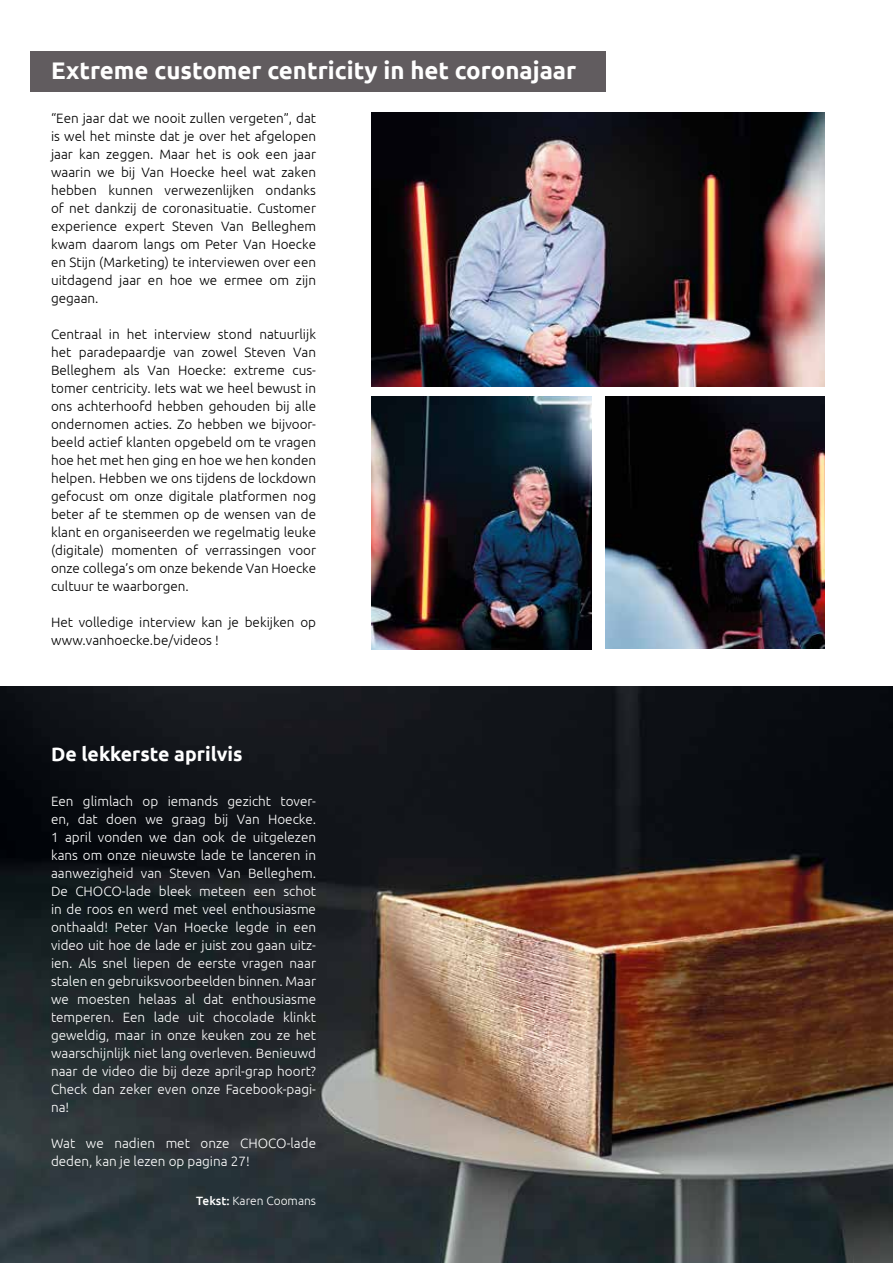
<style>
.page{position:relative;width:893px;height:1263px;background:#fff}
.page>*{position:absolute;margin:0;border:0;box-sizing:border-box;transform-origin:0 0}
.t1{font:700 24px "Ubuntu";color:#fff}
.t2{font:700 19.5px "Ubuntu";color:#fff}
.t3{font:300 13.5px/18px "Ubuntu";color:#000;text-align:justify}
.t4{font:300 13.5px/18px "Ubuntu";color:#fff;text-align:justify}
.t5{font:300 12px "Ubuntu";color:#fff}
.s1{font-weight:500}
</style>
<div class="page">
<div style="left:30px;top:51px;width:576px;height:41px;background:#615c5f"></div>
<img style="left:0;top:687px;width:893px;height:576px">
<img style="left:372px;top:113px;width:453px;height:274px">
<img style="left:372px;top:397px;width:219px;height:252px">
<img style="left:606px;top:396px;width:219px;height:253px">
<h1 class="t1" style="left:51px;top:56px;width:527px">Extreme customer centricity in het coronajaar</h1>
<p class="t3" style="left:51px;top:109px;width:267px">“Een jaar dat we nooit zullen vergeten”, dat is wel het minste dat je over het afgelopen jaar kan zeggen. Maar het is ook een jaar waarin we bij Van Hoecke heel wat zaken hebben kunnen verwezenlijken ondanks of net dankzij de coronasituatie. Customer experience expert Steven Van Belleghem kwam daarom langs om Peter Van Hoecke en Stijn (Marketing) te interviewen over een uitdagend jaar en hoe we ermee om zijn gegaan.</p>
<p class="t3" style="left:51px;top:325px;width:267px">Centraal in het interview stond natuurlijk het paradepaardje van zowel Steven Van Belleghem als Van Hoecke: extreme cus&shy;tomer centricity. Iets wat we heel bewust in ons achterhoofd hebben gehouden bij alle ondernomen acties. Zo hebben we bijvoor&shy;beeld actief klanten opgebeld om te vragen hoe het met hen ging en hoe we hen konden helpen. Hebben we ons tijdens de lockdown gefocust om onze digitale platformen nog beter af te stemmen op de wensen van de klant en organiseerden we regelmatig leuke (digitale) momenten of verrassingen voor onze collega’s om onze bekende Van Hoecke cultuur te waarborgen.</p>
<p class="t3" style="left:51px;top:613px;width:267px">Het volledige interview kan je bekijken op www.vanhoecke.be/videos !</p>
<h2 class="t2" style="left:51px;top:742px;width:193px">De lekkerste aprilvis</h2>
<p class="t4" style="left:51px;top:791px;width:267px">Een glimlach op iemands gezicht tover&shy;en, dat doen we graag bij Van Hoecke.<br>1 april vonden we dan ook de uitgelezen kans om onze nieuwste lade te lanceren in aanwezigheid van Steven Van Belleghem.<br>De CHOCO-lade bleek meteen een schot in de roos en werd met veel enthousiasme onthaald! Peter Van Hoecke legde in een video uit hoe de lade er juist zou gaan uitz&shy;ien. Als snel liepen de eerste vragen naar stalen en gebruiksvoorbeelden binnen. Maar we moesten helaas al dat enthousiasme temperen. Een lade uit chocolade klinkt geweldig, maar in onze keuken zou ze het waarschijnlijk niet lang overleven. Benieuwd naar de video die bij deze april-grap hoort?<br>Check dan zeker even onze Facebook-pagi&shy;na!</p>
<p class="t4" style="left:51px;top:1133px;width:267px">Wat we nadien met onze CHOCO-lade deden, kan je lezen op pagina 27!</p>
<p class="t5" style="left:196px;top:1193px;width:121px"><span class="s1">Tekst:</span> Karen Coomans</p>
</div>
